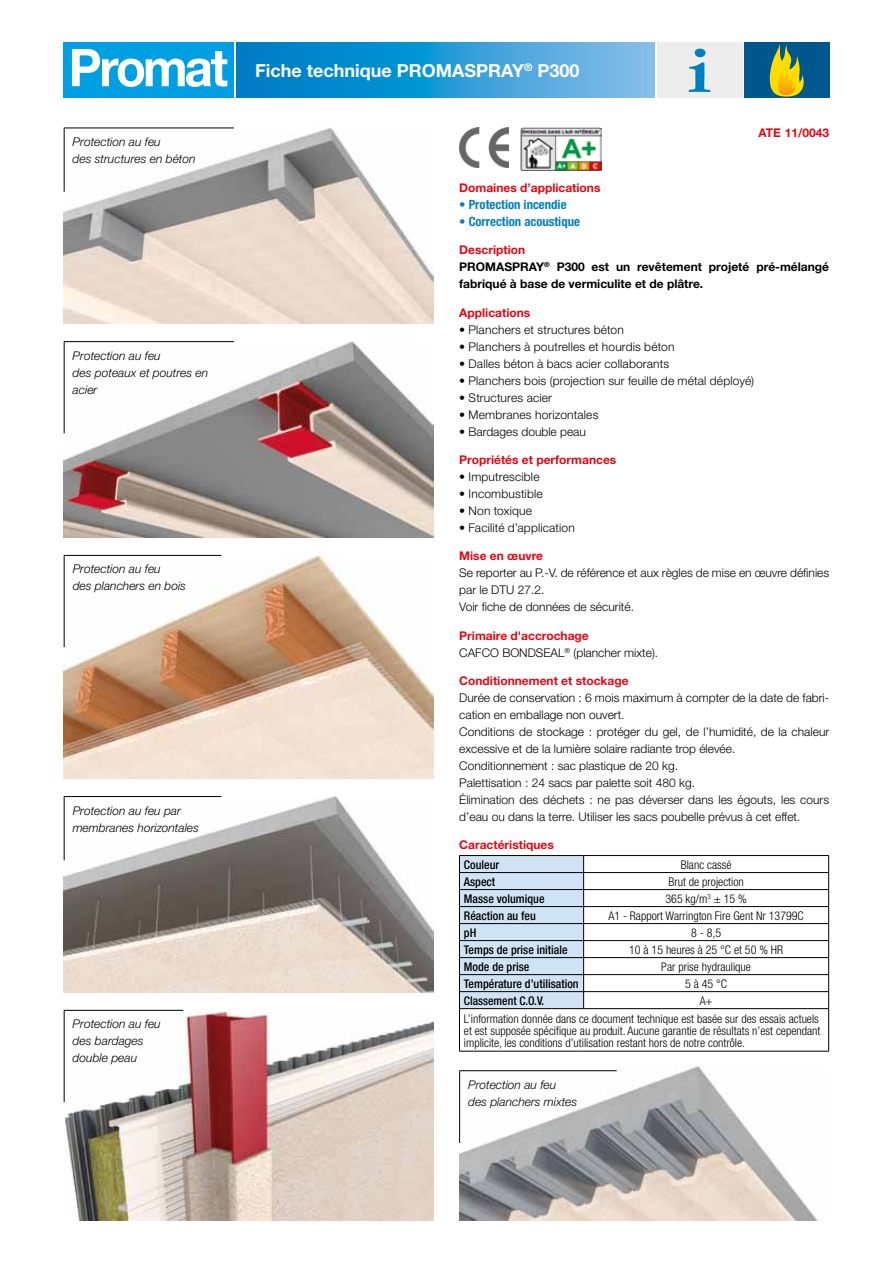
<style>
.page{position:relative;width:893px;height:1263px;background:#fff}
.page>*{position:absolute;margin:0;border:0;box-sizing:border-box;transform-origin:0 0}
.t1{font:700 67.5px "Garamond";color:#007fbe;scale:1.25 1}
.t2{font:700 18px "Helvetica Neue";color:#fff}
.t3{font:700 condensed 12.75px "Helvetica Neue";color:#007fbe}
.t4{font:300 12px/17px "Helvetica Neue";color:#000}
.t5{font:300 condensed 12px/17.7px "Helvetica Neue";color:#000}
.t6{font:italic 300 12px/17px "Helvetica Neue";color:#000}
.t7{font:700 12px "Helvetica Neue";color:#e30613}
.t8{font:500 condensed 12px "Helvetica Neue";color:#000}
.t9{font:700 12px/17px "Helvetica Neue";color:#000}
.s1{color:#e30613}
.s2{font-weight:700;color:#e30613}
</style>
<div class="page">
<div style="left:657px;top:43px;width:85px;height:55px;background:#ededed"></div>
<div style="left:63px;top:43px;width:171px;height:55px;background:#009fe3"></div>
<svg style="left:72px;top:49px;width:155px;height:38px"></svg>
<div style="left:744px;top:43px;width:85px;height:55px;background:#00578d"></div>
<svg style="left:769px;top:44px;width:35px;height:53px"></svg>
<svg style="left:236px;top:43px;width:419px;height:55px;background:#2e9bd6"></svg>
<img style="left:64px;top:341px;width:370px;height:196px">
<hr style="left:64px;top:341px;width:170px;height:1px;background:#000">
<hr style="left:64px;top:342px;width:1px;height:91px;background:#000">
<img style="left:459px;top:1066px;width:358px;height:154px">
<hr style="left:459px;top:1070px;width:158px;height:1px;background:#000">
<hr style="left:459px;top:1071px;width:1px;height:72px;background:#000">
<img style="left:64px;top:796px;width:369px;height:196px">
<hr style="left:64px;top:796px;width:157px;height:1px;background:#000">
<hr style="left:64px;top:797px;width:1px;height:63px;background:#000">
<img style="left:64px;top:128px;width:369px;height:196px">
<hr style="left:64px;top:128px;width:170px;height:1px;background:#000">
<hr style="left:64px;top:128px;width:1px;height:64px;background:#000">
<hr style="left:584px;top:855px;width:245px;height:1px;background:#000">
<hr style="left:584px;top:872px;width:245px;height:1px;background:#000">
<hr style="left:584px;top:889px;width:245px;height:1px;background:#000">
<hr style="left:584px;top:906px;width:245px;height:1px;background:#000">
<hr style="left:584px;top:923px;width:245px;height:1px;background:#000">
<hr style="left:584px;top:940px;width:245px;height:1px;background:#000">
<hr style="left:584px;top:957px;width:245px;height:1px;background:#000">
<hr style="left:584px;top:974px;width:245px;height:1px;background:#000">
<hr style="left:584px;top:991px;width:245px;height:1px;background:#000">
<svg style="left:459px;top:855px;width:125px;height:153px;background:#c0d2e2"></svg>
<svg style="left:828px;top:856px;width:1px;height:152px"></svg>
<hr style="left:459px;top:1008px;width:125px;height:1px;background:#000">
<hr style="left:459px;top:1009px;width:1px;height:42px;background:#000">
<hr style="left:584px;top:1008px;width:245px;height:1px;background:#000">
<hr style="left:828px;top:1009px;width:1px;height:42px;background:#000">
<hr style="left:459px;top:1051px;width:125px;height:1px;background:#000">
<hr style="left:584px;top:1051px;width:245px;height:1px;background:#000">
<img style="left:64px;top:555px;width:370px;height:223px">
<hr style="left:64px;top:555px;width:157px;height:1px;background:#000">
<hr style="left:64px;top:556px;width:1px;height:91px;background:#000">
<img style="left:64px;top:1010px;width:370px;height:210px">
<hr style="left:64px;top:1010px;width:119px;height:1px;background:#000">
<hr style="left:64px;top:1011px;width:1px;height:91px;background:#000">
<img style="left:459px;top:128px;width:49px;height:39px">
<img style="left:521px;top:128px;width:80px;height:42px">
<p class="t6" style="left:73px;top:133px;width:124px">Protection au feu<br>des structures en béton</p>
<p class="t6" style="left:73px;top:347px;width:137px">Protection au feu<br>des poteaux et poutres en acier</p>
<p class="t6" style="left:73px;top:560px;width:115px">Protection au feu<br>des planchers en bois</p>
<p class="t6" style="left:73px;top:802px;width:128px">Protection au feu par membranes horizontales</p>
<p class="t6" style="left:73px;top:1015px;width:90px">Protection au feu des bardages double peau</p>
<h2 class="t2" style="left:255px;top:60px;width:326px">Fiche technique PROMASPRAY<sup>®</sup> P300</h2>
<p class="t7" style="left:459px;top:180px;width:143px">Domaines d’applications</p>
<p class="t3" style="left:459px;top:197px;width:109px">• Protection incendie</p>
<p class="t3" style="left:459px;top:214px;width:122px">• Correction acoustique</p>
<h1 class="t1" style="left:688px;top:31px;width:20px">i</h1>
<p class="t7" style="left:759px;top:125px;width:72px">ATE 11/0043</p>
<p class="t9" style="left:459px;top:241px;width:371px"><span class="s1">Description<br></span>PROMASPRAY<sup>®</sup> P300 est un revêtement projeté pré-mélangé fabriqué à base de vermiculite et de plâtre.</p>
<p class="t7" style="left:459px;top:305px;width:73px">Applications</p>
<p class="t4" style="left:459px;top:321px;width:166px">• Planchers et structures béton</p>
<p class="t4" style="left:459px;top:338px;width:217px">• Planchers à poutrelles et hourdis béton</p>
<p class="t4" style="left:459px;top:355px;width:211px">• Dalles béton à bacs acier collaborants</p>
<p class="t4" style="left:459px;top:372px;width:296px">• Planchers bois (projection sur feuille de métal déployé)</p>
<p class="t4" style="left:459px;top:389px;width:94px">• Structures acier</p>
<p class="t4" style="left:459px;top:406px;width:141px">• Membranes horizontales</p>
<p class="t4" style="left:459px;top:422px;width:128px">• Bardages double peau</p>
<p class="t7" style="left:459px;top:452px;width:159px">Propriétés et performances</p>
<p class="t4" style="left:459px;top:468px;width:82px">• Imputrescible</p>
<p class="t4" style="left:459px;top:485px;width:85px">• Incombustible</p>
<p class="t4" style="left:459px;top:502px;width:74px">• Non toxique</p>
<p class="t4" style="left:459px;top:519px;width:117px">• Facilité d’application</p>
<p class="t7" style="left:459px;top:549px;width:85px">Mise en œuvre</p>
<p class="t4" style="left:459px;top:564px;width:371px">Se reporter au P.-V. de référence et aux règles de mise en œuvre définies par le DTU 27.2.<br>Voir fiche de données de sécurité.</p>
<p class="t4" style="left:459px;top:627px;width:200px"><span class="s2">Primaire d'accrochage<br></span>CAFCO BONDSEAL<sup>®</sup> (plancher mixte).</p>
<p class="t7" style="left:459px;top:673px;width:171px">Conditionnement et stockage</p>
<p class="t4" style="left:459px;top:689px;width:371px">Durée de conservation : 6 mois maximum à compter de la date de fabri&shy;cation en emballage non ouvert.<br>Conditions de stockage : protéger du gel, de l’humidité, de la chaleur excessive et de la lumière solaire radiante trop élevée.<br>Conditionnement : sac plastique de 20 kg.<br>Palettisation : 24 sacs par palette soit 480 kg.<br>Élimination des déchets : ne pas déverser dans les égouts, les cours d’eau ou dans la terre. Utiliser les sacs poubelle prévus à cet effet.</p>
<p class="t7" style="left:459px;top:838px;width:96px">Caractéristiques</p>
<p class="t8" style="left:464px;top:857px;width:37px">Couleur</p>
<p class="t5" style="left:681px;top:856px;width:52px">Blanc cassé</p>
<p class="t8" style="left:464px;top:874px;width:33px">Aspect</p>
<p class="t5" style="left:668px;top:873px;width:77px">Brut de projection</p>
<p class="t8" style="left:464px;top:891px;width:82px">Masse volumique</p>
<p class="t5" style="left:665px;top:890px;width:83px">365 kg/m<sup>3</sup> ± 15 %</p>
<p class="t8" style="left:464px;top:908px;width:73px">Réaction au feu</p>
<p class="t5" style="left:608px;top:907px;width:197px">A1 - Rapport Warrington Fire Gent Nr 13799C</p>
<p class="t8" style="left:464px;top:925px;width:14px">pH</p>
<p class="t5" style="left:691px;top:924px;width:31px">8 - 8,5</p>
<p class="t8" style="left:464px;top:942px;width:105px">Temps de prise initiale</p>
<p class="t5" style="left:629px;top:941px;width:155px">10 à 15 heures à 25 °C et 50 % HR</p>
<p class="t8" style="left:464px;top:959px;width:67px">Mode de prise</p>
<p class="t5" style="left:661px;top:958px;width:91px">Par prise hydraulique</p>
<p class="t8" style="left:464px;top:976px;width:116px">Température d’utilisation</p>
<p class="t5" style="left:685px;top:975px;width:44px">5 à 45 °C</p>
<p class="t8" style="left:464px;top:993px;width:82px">Classement C.O.V.</p>
<p class="t5" style="left:464px;top:992px;width:356px;text-indent:236px">A+<br>L’information donnée dans ce document technique est basée sur des essais actuels</p>
<p class="t5" style="left:464px;top:1024px;width:358px;line-height:12px">et est supposée spécifique au produit. Aucune garantie de résultats n’est cependant implicite, les conditions d’utilisation restant hors de notre contrôle.</p>
<p class="t6" style="left:468px;top:1076px;width:111px">Protection au feu des planchers mixtes</p>
</div>
